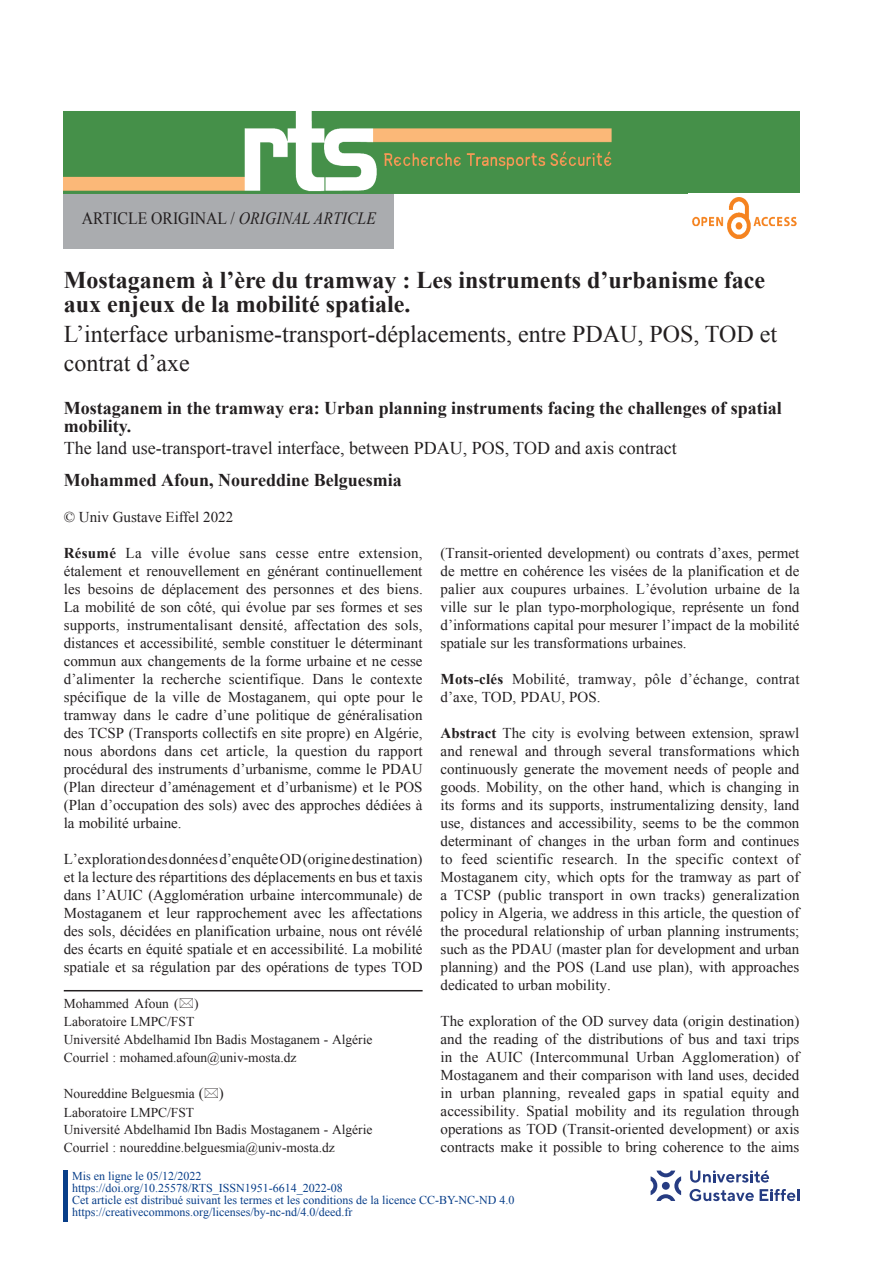
<style>
.page{position:relative;width:893px;height:1263px;background:#fff}
.page>*{position:absolute;margin:0;border:0;box-sizing:border-box;transform-origin:0 0}
.t1{font:700 24px/24px "Times New Roman";color:#231f20}
.t2{font:24px/28.8px "Times New Roman";color:#231f20}
.t3{font:18px/32.4px "Times New Roman";color:#231f20}
.t4{font:700 18px/18px "Times New Roman";color:#231f20}
.t5{font:17.25px "Times New Roman";color:#231f20;scale:.91 1}
.t6{font:15px/18px "Times New Roman";color:#231f20;text-align:justify}
.t7{font:13.5px/18px "Times New Roman";color:#231f20}
.t8{font:12px/12px "Times New Roman";color:#083e89}
.s1{font-style:italic}
.s2{font-weight:700}
.s3{font-style:inherit}
.s4{font-size:15px}
</style>
<div class="page">
<svg style="left:651px;top:1170px;width:30px;height:31px"></svg>
<div style="left:662px;top:1182px;width:8px;height:8px;background:#263c82;border-radius:50%"></div>
<svg style="left:690px;top:1170px;width:79px;height:13px"></svg>
<svg style="left:689px;top:1189px;width:65px;height:12px"></svg>
<svg style="left:760px;top:1189px;width:39px;height:12px"></svg>
<hr style="left:64px;top:1170px;width:4px;height:51px;background:#083e89">
<div style="left:64px;top:192px;width:330px;height:57px;background:#aaacaf"></div>
<img style="left:64px;top:111px;width:735px;height:82px">
<img style="left:692px;top:197px;width:105px;height:42px">
<hr style="left:64px;top:990px;width:359px;height:1px;background:#231f20">
<p class="t5" style="left:82px;top:206px;width:325px">ARTICLE ORIGINAL / <span class="s1">ORIGINAL ARTICLE</span></p>
<h1 class="t1" style="left:64px;top:267px;width:703px">Mostaganem à l’ère du tramway : Les instruments d’urbanisme face aux enjeux de la mobilité spatiale.</h1>
<h1 class="t2" style="left:64px;top:319px;width:715px">L’interface urbanisme-transport-déplacements, entre PDAU, POS, TOD et contrat d’axe</h1>
<p class="t4" style="left:64px;top:399px;width:719px">Mostaganem in the tramway era: Urban planning instruments facing the challenges of spatial mobility.</p>
<p class="t3" style="left:64px;top:431px;width:614px">The land use-transport-travel interface, between PDAU, POS, TOD and axis contract<br><span class="s2">Mohammed</span> <span class="s2">Afoun, Noureddine</span> <span class="s2">Belguesmia</span></p>
<p class="t6" style="left:64px;top:508px;width:171px">© Univ Gustave Eiffel 2022</p>
<p class="t6" style="left:64px;top:544px;width:361px"><span class="s2">Résumé</span> La ville évolue sans cesse entre extension, étalement et renouvellement en générant continuellement les besoins de déplacement des personnes et des biens.<br>La mobilité de son côté, qui évolue par ses formes et ses supports, instrumentalisant densité, affectation des sols, distances et accessibilité, semble constituer le déterminant commun aux changements de la forme urbaine et ne cesse d’alimenter la recherche scientifique. Dans le contexte spécifique de la ville de Mostaganem, qui opte pour le tramway dans le cadre d’une politique de généralisation des TCSP (Transports collectifs en site propre) en Algérie, nous abordons dans cet article, la question du rapport procédural des instruments d’urbanisme, comme le PDAU (Plan directeur d’aménagement et d’urbanisme) et le POS (Plan d’occupation des sols) avec des approches dédiées à la mobilité urbaine.</p>
<p class="t6" style="left:64px;top:850px;width:360px">L’exploration des données d’enquête OD (origine destination) et la lecture des répartitions des déplacements en bus et taxis dans l’AUIC (Agglomération urbaine intercommunale) de Mostaganem et leur rapprochement avec les affectations des sols, décidées en planification urbaine, nous ont révélé des écarts en équité spatiale et en accessibilité. La mobilité spatiale et sa régulation par des opérations de types TOD</p>
<p class="t7" style="left:64px;top:994px;width:310px"><span class="s3">Mohammed</span> Afoun ( )<br>Laboratoire LMPC/FST<br>Université Abdelhamid Ibn Badis Mostaganem - Algérie Courriel : mohamed.afoun@univ-mosta.dz</p>
<p class="t7" style="left:64px;top:1084px;width:310px"><span class="s3">Noureddine</span> Belguesmia <span class="s4">( )<br></span>Laboratoire LMPC/FST<br>Université Abdelhamid Ibn Badis Mostaganem - Algérie Courriel : noureddine.belguesmia@univ-mosta.dz</p>
<p class="t6" style="left:441px;top:544px;width:361px">(Transit-oriented development) ou contrats d’axes, permet de mettre en cohérence les visées de la planification et de palier aux coupures urbaines. L’évolution urbaine de la ville sur le plan typo-morphologique, représente un fond d’informations capital pour mesurer l’impact de la mobilité spatiale sur les transformations urbaines.</p>
<p class="t6" style="left:441px;top:670px;width:360px"><span class="s2">Mots-clés</span> Mobilité, tramway, pôle d’échange, contrat d’axe, TOD, PDAU, POS.</p>
<p class="t6" style="left:441px;top:724px;width:360px"><span class="s2">Abstract</span> The city is evolving between extension, sprawl and renewal and through several transformations which continuously generate the movement needs of people and goods. Mobility, on the other hand, which is changing in its forms and its supports, instrumentalizing density, land use, distances and accessibility, seems to be the common determinant of changes in the urban form and continues to feed scientific research. In the specific context of Mostaganem city, which opts for the tramway as part of a TCSP (public transport in own tracks) generalization policy in Algeria, we address in this article, the question of the procedural relationship of urban planning instruments; such as the PDAU (master plan for development and urban planning) and the POS (Land use plan), with approaches dedicated to urban mobility.</p>
<p class="t6" style="left:441px;top:1012px;width:360px">The exploration of the OD survey data (origin destination) and the reading of the distributions of bus and taxi trips in the AUIC (Intercommunal Urban Agglomeration) of Mostaganem and their comparison with land uses, decided in urban planning, revealed gaps in spatial equity and accessibility. Spatial mobility and its regulation through operations as TOD (Transit-oriented development) or axis contracts make it possible to bring coherence to the aims</p>
<p class="t8" style="left:72px;top:1170px;width:444px">Mis en ligne le 0<span class="s3">5</span>/12/2022<br>https://doi.org/10.25578/RTS_ISSN1951-6614_2022-08<br>Cet article est distribué suivant les termes et les conditions de la licence CC-BY-NC-ND 4.0 https://creativecommons.org/licenses/by-nc-nd/4.0/deed.fr</p>
</div>
